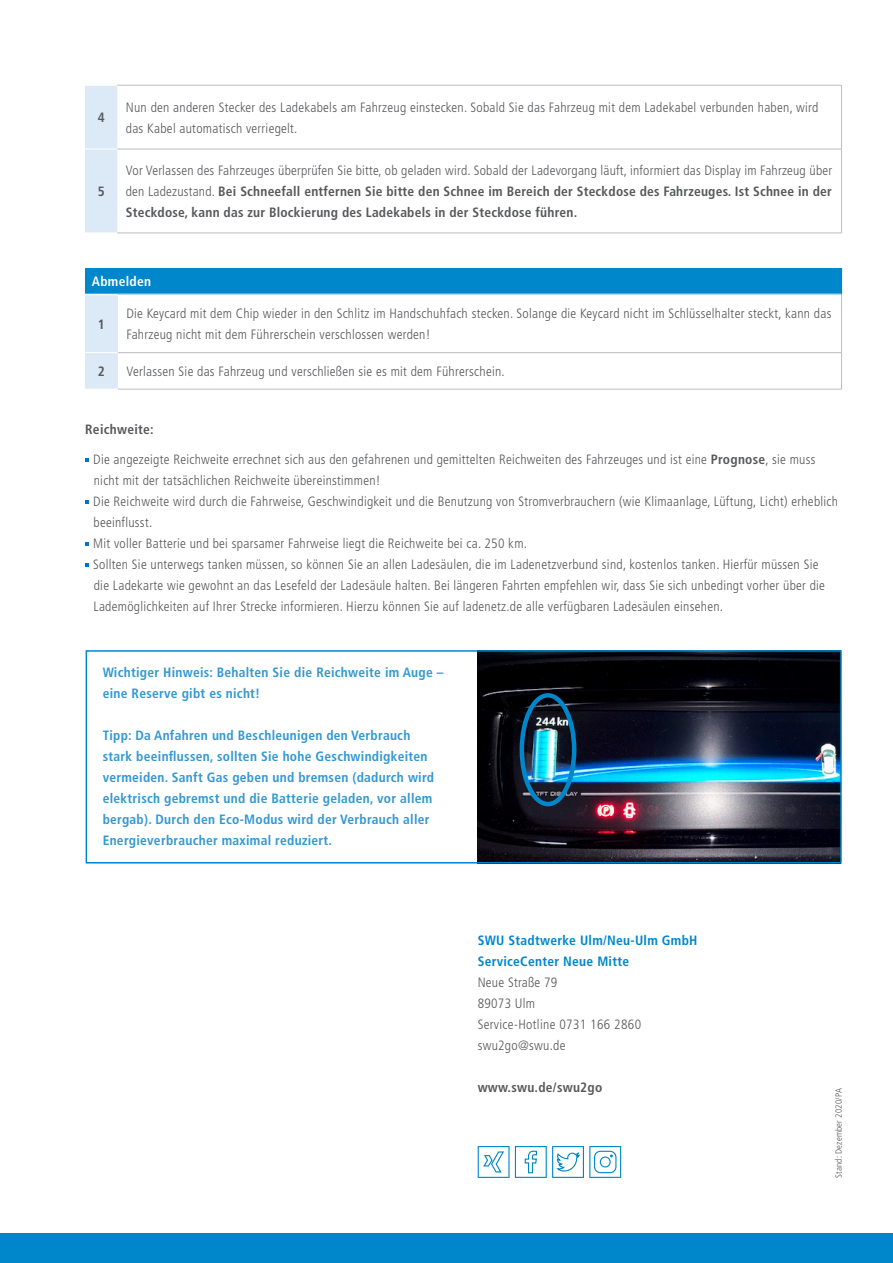
<style>
.page{position:relative;width:893px;height:1263px;background:#fff}
.page>*{position:absolute;margin:0;border:0;box-sizing:border-box;transform-origin:0 0}
.t1{font:300 condensed 13.5px/21px "Frutiger LT";letter-spacing:.02em;color:#57585a}
.t2{font:700 condensed 13.5px/21px "Frutiger LT";letter-spacing:.02em;color:#3297d3}
.t3{font:700 condensed 13.5px/21px "Frutiger LT";letter-spacing:.015em;color:#57585a;text-align:justify}
.t4{font:700 condensed 13.5px "Frutiger";letter-spacing:.02em;color:#0086cb}
.Tabelle_Inhalt{font:700 condensed 13.5px "Frutiger LT";letter-spacing:.02em;color:#fff}
.Fließ{font:300 condensed 9px "Frutiger";letter-spacing:.02em;color:#57585a}
.s1{font-weight:300}
.s2{font-weight:700}
</style>
<div class="page">
<div style="left:0;top:1233px;width:893px;height:30px;background:#0086cb"></div>
<svg style="left:85px;top:458px;width:4px;height:4px"></svg>
<svg style="left:85px;top:500px;width:4px;height:4px"></svg>
<svg style="left:85px;top:542px;width:4px;height:4px"></svg>
<svg style="left:85px;top:563px;width:4px;height:4px"></svg>
<svg style="left:478px;top:1146px;width:143px;height:32px"></svg>
<div style="left:85px;top:86px;width:32px;height:147px;background:#dce9f6"></div>
<hr style="left:85px;top:149px;width:32px;height:1px;background:#fff">
<hr style="left:117px;top:85px;width:725px;height:1px;background:#bcbdc0">
<hr style="left:117px;top:149px;width:725px;height:1px;background:#bcbdc0">
<hr style="left:117px;top:233px;width:725px;height:1px;background:#bcbdc0">
<hr style="left:841px;top:85px;width:1px;height:64px;background:#bcbdc0">
<hr style="left:841px;top:149px;width:1px;height:84px;background:#bcbdc0">
<div style="left:85px;top:268px;width:757px;height:26px;background:#0086cb"></div>
<div style="left:85px;top:295px;width:33px;height:94px;background:#dce9f6"></div>
<hr style="left:85px;top:352px;width:33px;height:1px;background:#fff">
<hr style="left:118px;top:352px;width:724px;height:1px;background:#bcbdc0">
<hr style="left:118px;top:389px;width:724px;height:1px;background:#bcbdc0">
<hr style="left:841px;top:295px;width:1px;height:57px;background:#bcbdc0">
<hr style="left:841px;top:353px;width:1px;height:36px;background:#bcbdc0">
<img style="left:478px;top:653px;width:361px;height:207px">
<div style="left:520px;top:693px;width:56px;height:113px;border:4px solid #0086cb;border-radius:50%"></div>
<div style="left:86px;top:650px;width:756px;height:213px;border:2px solid #0086cb"></div>
<p class="t3" style="left:98px;top:107px;width:9px">4</p>
<p class="t1" style="left:126px;top:97px;width:694px">Nun den anderen Stecker des Ladekabels am Fahrzeug einstecken. Sobald Sie das Fahrzeug mit dem Ladekabel verbunden haben, wird das Kabel automatisch verriegelt.</p>
<p class="t3" style="left:98px;top:181px;width:9px">5</p>
<p class="t3" style="left:126px;top:160px;width:708px"><span class="s1">Vor Verlassen des Fahrzeuges überprüfen Sie bitte, ob geladen wird. Sobald der Ladevorgang läuft, informiert das Display im Fahrzeug über den Ladezustand.</span> Bei Schneefall entfernen Sie bitte den Schnee im Bereich der Steckdose des Fahrzeuges. Ist Schnee in der Steckdose, kann das zur Blockierung des Ladekabels in der Steckdose führen.</p>
<p class="Tabelle_Inhalt" style="left:92px;top:273px;width:61px">Abmelden</p>
<p class="t3" style="left:98px;top:314px;width:9px">1</p>
<p class="t1" style="left:126px;top:303px;width:707px">Die Keycard mit dem Chip wieder in den Schlitz im Handschuhfach stecken. Solange die Keycard nicht im Schlüsselhalter steckt, kann das<br>Fahrzeug nicht mit dem Führerschein verschlossen werden!</p>
<p class="t3" style="left:98px;top:361px;width:9px">2</p>
<p class="t1" style="left:126px;top:361px;width:380px">Verlassen Sie das Fahrzeug und verschließen sie es mit dem Führerschein.</p>
<p class="t3" style="left:85px;top:419px;width:70px">Reichweite:</p>
<p class="t1" style="left:93px;top:449px;width:724px">Die angezeigte Reichweite errechnet sich aus den gefahrenen und gemittelten Reichweiten des Fahrzeuges und ist eine <span class="s2">Prognose</span>, sie muss nicht mit der tatsächlichen Reichweite übereinstimmen!</p>
<p class="t1" style="left:93px;top:491px;width:746px">Die Reichweite wird durch die Fahrweise, Geschwindigkeit und die Benutzung von Stromverbrauchern (wie Klimaanlage, Lüftung, Licht) erheblich beeinflusst.</p>
<p class="t1" style="left:93px;top:533px;width:435px">Mit voller Batterie und bei sparsamer Fahrweise liegt die Reichweite bei ca. 250 km.</p>
<p class="t1" style="left:93px;top:554px;width:733px">Sollten Sie unterwegs tanken müssen, so können Sie an allen Ladesäulen, die im Ladenetzverbund sind, kostenlos tanken. Hierfür müssen Sie die Ladekarte wie gewohnt an das Lesefeld der Ladesäule halten. Bei längeren Fahrten empfehlen wir, dass Sie sich unbedingt vorher über die<br>Lademöglichkeiten auf Ihrer Strecke informieren. Hierzu können Sie auf ladenetz.de alle verfügbaren Ladesäulen einsehen.</p>
<p class="t2" style="left:103px;top:662px;width:342px">Wichtiger Hinweis: Behalten Sie die Reichweite im Auge – eine Reserve gibt es nicht!</p>
<p class="t2" style="left:103px;top:725px;width:333px">Tipp: Da Anfahren und Beschleunigen den Verbrauch stark beeinflussen, sollten Sie hohe Geschwindigkeiten vermeiden. Sanft Gas geben und bremsen (dadurch wird elektrisch gebremst und die Batterie geladen, vor allem bergab). Durch den Eco-Modus wird der Verbrauch aller Energieverbraucher maximal reduziert.</p>
<p class="t4" style="left:478px;top:932px;width:221px">SWU Stadtwerke Ulm/Neu-Ulm GmbH</p>
<p class="t4" style="left:478px;top:953px;width:153px">ServiceCenter Neue Mitte</p>
<p class="t1" style="left:478px;top:972px;width:81px">Neue Straße 79</p>
<p class="t1" style="left:478px;top:993px;width:59px">89073 Ulm</p>
<p class="t1" style="left:478px;top:1014px;width:165px">Service-Hotline 0731 166 2860</p>
<p class="t1" style="left:478px;top:1035px;width:89px">swu2go@swu.de</p>
<p class="t3" style="left:478px;top:1077px;width:126px">www.swu.de/swu2go</p>
<p class="Fließ" style="left:833px;top:1178px;width:91px;rotate:-90deg">Stand: Dezember 2020/PA</p>
</div>
